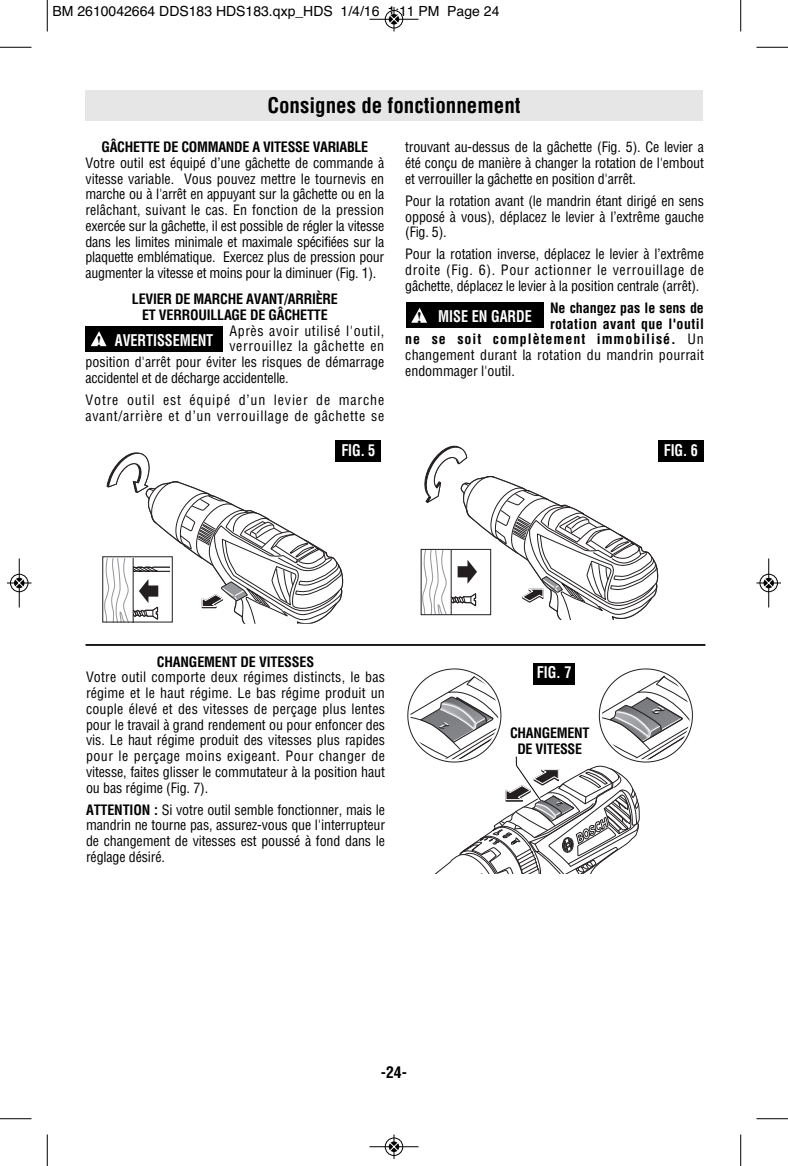
<style>
.page{position:relative;width:788px;height:1166px;background:#fff}
.page>*{position:absolute;margin:0;border:0;box-sizing:border-box;transform-origin:0 0}
.t1{font:700 condensed 21px "Helvetica";color:#000}
.t2{font:700 condensed 15.75px "Helvetica";letter-spacing:-.005em;color:#fff;scale:.9 1}
.t3{font:700 condensed 15.75px "Helvetica";color:#000}
.t4{font:condensed 14px/15.8px "Helvetica";letter-spacing:-.01em;color:#000;text-align:justify}
.t5{font:700 condensed 14px/15.8px "Helvetica";letter-spacing:-.015em;color:#000;text-align:center}
.t6{font:condensed 14px/15.8px "Helvetica";letter-spacing:.05em;color:#000}
.t7{font:14px "Helvetica";color:#000}
.t8{font:condensed 14px "Helvetica";letter-spacing:.015em;color:#000}
.t9{font:700 condensed 14px "Helvetica";letter-spacing:.07em;color:#000}
.t10{font:condensed 14px "Helvetica";letter-spacing:.04em;color:#000}
.t11{font:condensed 14px "Helvetica";letter-spacing:.045em;color:#000}
.t12{font:700 condensed 14px "Helvetica";letter-spacing:.03em;color:#000}
.s1{font-family:"Times";font-stretch:normal;color:#000}
.s2{font-weight:400}
.s3{font-weight:700}
</style>
<div class="page">
<hr style="left:85px;top:644px;width:620px;height:2px;background:#000">
<div style="left:85px;top:326px;width:137px;height:26px;background:#000"></div>
<svg style="left:91px;top:331px;width:15px;height:15px"></svg>
<div style="left:406px;top:302px;width:137px;height:26px;background:#000"></div>
<svg style="left:411px;top:308px;width:16px;height:15px"></svg>
<div style="left:85px;top:91px;width:618px;height:30px;background:#e6e6e6"></div>
<div style="left:102px;top:556px;width:70px;height:66px;border:1px solid #231f20"></div>
<svg style="left:104px;top:452px;width:240px;height:170px"></svg>
<svg style="left:422px;top:445px;width:236px;height:174px"></svg>
<div style="left:421px;top:549px;width:70px;height:66px;border:1px solid #231f20"></div>
<div style="left:335px;top:440px;width:46px;height:21px;background:#000"></div>
<div style="left:658px;top:441px;width:45px;height:21px;background:#000"></div>
<div style="left:533px;top:663px;width:42px;height:21px;background:#000"></div>
<svg style="left:407px;top:668px;width:286px;height:205px"></svg>
<hr style="left:47px;top:0;width:1px;height:32px;background:#000">
<hr style="left:0;top:47px;width:32px;height:1px;background:#000">
<hr style="left:740px;top:0;width:1px;height:32px;background:#000">
<hr style="left:756px;top:47px;width:32px;height:1px;background:#000">
<hr style="left:47px;top:1134px;width:1px;height:32px;background:#000">
<hr style="left:0;top:1118px;width:32px;height:1px;background:#000">
<hr style="left:740px;top:1134px;width:1px;height:32px;background:#000">
<hr style="left:756px;top:1118px;width:32px;height:1px;background:#000">
<div style="left:384px;top:10px;width:19px;height:19px;border:1px solid #fff;border-radius:50%"></div>
<hr style="left:369px;top:19px;width:49px;height:1px;background:#000">
<div style="left:385px;top:10px;width:18px;height:18px;border:1px solid #000;border-radius:50%"></div>
<svg style="left:389px;top:7px;width:9px;height:25px"></svg>
<div style="left:384px;top:1137px;width:19px;height:19px;border:1px solid #fff;border-radius:50%"></div>
<hr style="left:369px;top:1146px;width:49px;height:1px;background:#000">
<div style="left:385px;top:1137px;width:18px;height:18px;border:1px solid #000;border-radius:50%"></div>
<svg style="left:389px;top:1134px;width:9px;height:24px"></svg>
<div style="left:10px;top:573px;width:19px;height:19px;border:1px solid #fff;border-radius:50%"></div>
<hr style="left:19px;top:558px;width:1px;height:49px;background:#000">
<div style="left:10px;top:574px;width:18px;height:18px;border:1px solid #000;border-radius:50%"></div>
<svg style="left:7px;top:578px;width:25px;height:9px"></svg>
<div style="left:759px;top:573px;width:19px;height:19px;border:1px solid #fff;border-radius:50%"></div>
<hr style="left:768px;top:558px;width:1px;height:49px;background:#000">
<div style="left:759px;top:574px;width:18px;height:18px;border:1px solid #000;border-radius:50%"></div>
<svg style="left:756px;top:578px;width:24px;height:9px"></svg>
<p class="t7" style="left:52px;top:3px;width:448px">BM 2610042664 DDS183 HDS183.qxp_HDS 1/4/16 1:11 PM Page 24</p>
<h1 class="t1" style="left:267px;top:94px;width:255px">Consignes de fonctionnement</h1>
<p class="t5" style="left:101px;top:139px;width:268px">GÂCHETTE DE COMMANDE A VITESSE VARIABLE</p>
<p class="t4" style="left:85px;top:155px;width:300px">Votre outil est équipé d’une gâchette de commande à vitesse variable. Vous pouvez mettre le tournevis en marche ou à l'arrêt en appuyant sur la gâchette ou en la relâchant, suivant le cas. En fonction de la pression exercée sur la gâchette, il est possible de régler la vitesse dans les limites minimale et maximale spécifiées sur la plaquette emblématique. Exercez plus de pression pour augmenter la vitesse et moins pour la diminuer (Fig. 1).</p>
<p class="t5" style="left:132px;top:291px;width:207px">LEVIER DE MARCHE AVANT/ARRIÈRE<br>ET VERROUILLAGE DE GÂCHETTE</p>
<p class="t10" style="left:229px;top:322px;width:156px">Après avoir utilisé l'outil,</p>
<p class="t11" style="left:229px;top:338px;width:156px">verrouillez la gâchette en</p>
<p class="t4" style="left:85px;top:354px;width:300px">position d'arrêt pour éviter les risques de démarrage</p>
<p class="t4" style="left:85px;top:370px;width:205px">accidentel et de décharge accidentelle.</p>
<p class="t6" style="left:85px;top:392px;width:300px">Votre outil est équipé d’un levier de marche avant/arrière et d’un verrouillage de gâchette se</p>
<p class="t2" style="left:96px;top:331px;width:131px"><span class="s1">!</span> AVERTISSEMENT</p>
<p class="t4" style="left:405px;top:139px;width:300px">trouvant au-dessus de la gâchette (Fig. 5). Ce levier a été conçu de manière à changer la rotation de l'embout et verrouiller la gâchette en position d'arrêt.</p>
<p class="t4" style="left:405px;top:193px;width:300px">Pour la rotation avant (le mandrin étant dirigé en sens opposé à vous), déplacez le levier à l’extrême gauche (Fig. 5).</p>
<p class="t4" style="left:405px;top:247px;width:300px">Pour la rotation inverse, déplacez le levier à l’extrême droite (Fig. 6). Pour actionner le verrouillage de gâchette, déplacez le levier à la position centrale (arrêt).</p>
<p class="t5" style="left:550px;top:300px;width:155px">Ne changez pas le sens de</p>
<p class="t12" style="left:550px;top:315px;width:155px">rotation avant que l'outil</p>
<p class="t9" style="left:405px;top:331px;width:300px">ne se soit complètement immobilisé. <span class="s2">Un</span></p>
<p class="t8" style="left:405px;top:347px;width:300px">changement durant la rotation du mandrin pourrait</p>
<p class="t4" style="left:405px;top:363px;width:111px">endommager l'outil.</p>
<p class="t2" style="left:417px;top:307px;width:129px"><span class="s1">!</span> MISE EN GARDE</p>
<p class="t2" style="left:341px;top:441px;width:39px">FIG. 5</p>
<p class="t2" style="left:663px;top:441px;width:39px">FIG. 6</p>
<p class="t5" style="left:157px;top:654px;width:159px">CHANGEMENT DE VITESSES</p>
<p class="t4" style="left:86px;top:669px;width:300px">Votre outil comporte deux régimes distincts, le bas régime et le haut régime. Le bas régime produit un couple élevé et des vitesses de perçage plus lentes pour le travail à grand rendement ou pour enfoncer des vis. Le haut régime produit des vitesses plus rapides pour le perçage moins exigeant. Pour changer de vitesse, faites glisser le commutateur à la position haut ou bas régime (Fig. 7).</p>
<p class="t4" style="left:86px;top:802px;width:300px"><span class="s3">ATTENTION :</span> Si votre outil semble fonctionner, mais le mandrin ne tourne pas, assurez-vous que l'interrupteur de changement de vitesses est poussé à fond dans le réglage désiré.</p>
<p class="t3" style="left:381px;top:1063px;width:28px">-24-</p>
<p class="t2" style="left:536px;top:663px;width:40px">FIG. 7</p>
<p class="t5" style="left:510px;top:725px;width:81px">CHANGEMENT<br>DE VITESSE</p>
</div>
